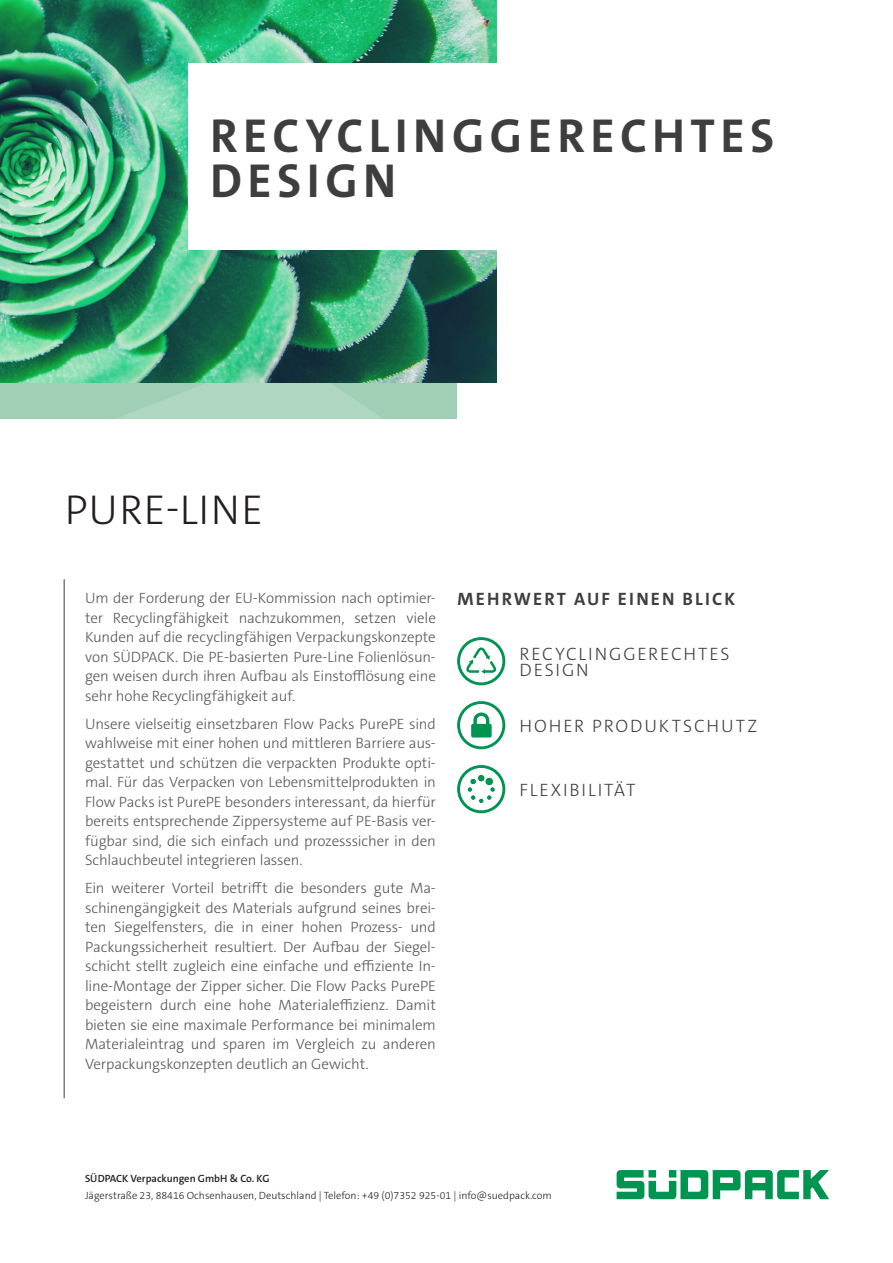
<style>
.page{position:relative;width:893px;height:1263px;background:#fff}
.page>*{position:absolute;margin:0;border:0;box-sizing:border-box;transform-origin:0 0}
.t1{font:700 48px "The Sans C4 s";letter-spacing:.115em;color:#3e3e3f}
.Hedline_-_Light{font:300 42px "The Sans C5";letter-spacing:.025em;color:#231f20}
.Subline_-_Light{font:300 18px/16.5px "The Sans C5";letter-spacing:.1em;color:#3e3e3f}
.Subline_-_Bold{font:700 18px "The Sans C4 s";letter-spacing:.12em;color:#3e3e3f}
.Fließtext{font:300 15px/19.5px "The Sans C5";letter-spacing:-.01em;color:#57585a;text-align:justify}
.Adresse_-_8_Pt{font:300 10.5px "The Sans C5";color:#231f20}
.Adresse_Headline{font:600 10.5px "The Sans C5";color:#231f20}
</style>
<div class="page">
<div style="left:0;top:383px;width:115px;height:36px;background:#a0cfb5"></div>
<svg style="left:115px;top:383px;width:342px;height:36px;fill:#aed6c0"></svg>
<svg style="left:617px;top:1170px;width:212px;height:29px"></svg>
<img style="left:0;top:0;width:496px;height:383px">
<div style="left:188px;top:64px;width:641px;height:186px;background:#fff"></div>
<hr style="left:64px;top:579px;width:1px;height:519px;background:#3e3e3f">
<svg style="left:457px;top:637px;width:48px;height:48px"></svg>
<svg style="left:457px;top:765px;width:48px;height:48px"></svg>
<svg style="left:457px;top:701px;width:48px;height:48px"></svg>
<p class="t1" style="left:210px;top:105px;width:566px">RECYCLINGGERECHTES</p>
<p class="t1" style="left:210px;top:150px;width:188px">DESIGN</p>
<p class="Hedline_-_Light" style="left:65px;top:483px;width:200px">PURE-LINE</p>
<p class="Fließtext" style="left:85px;top:588px;width:352px">Um der Forderung der EU-Kommission nach optimier-</p>
<p class="Subline_-_Bold" style="left:457px;top:588px;width:279px">MEHRWERT AUF EINEN BLICK</p>
<p class="Fließtext" style="left:85px;top:608px;width:352px">ter Recyclingfähigkeit nachzukommen, setzen viele Kunden auf die recyclingfähigen Verpackungskonzepte von SÜDPACK. Die PE-basierten Pure-Line Folienlösun&shy;gen weisen durch ihren Aufbau als Einstofflösung eine sehr hohe Recyclingfähigkeit auf.</p>
<p class="Fließtext" style="left:85px;top:714px;width:352px">Unsere vielseitig einsetzbaren Flow Packs PurePE sind wahlweise mit einer hohen und mittleren Barriere aus&shy;gestattet und schützen die verpackten Produkte opti&shy;mal. Für das Verpacken von Lebensmittelprodukten in Flow Packs ist PurePE besonders interessant, da hierfür bereits entsprechende Zippersysteme auf PE-Basis ver&shy;fügbar sind, die sich einfach und prozesssicher in den Schlauchbeutel integrieren lassen.</p>
<p class="Fließtext" style="left:85px;top:878px;width:352px">Ein weiterer Vorteil betrifft die besonders gute Ma&shy;schinengängigkeit des Materials aufgrund seines brei&shy;ten Siegelfensters, die in einer hohen Prozess- und Packungssicherheit resultiert. Der Aufbau der Siegel&shy;schicht stellt zugleich eine einfache und effiziente In&shy;line-Montage der Zipper sicher. Die Flow Packs PurePE begeistern durch eine hohe Materialeffizienz. Damit bieten sie eine maximale Performance bei minimalem Materialeintrag und sparen im Vergleich zu anderen Verpackungskonzepten deutlich an Gewicht.</p>
<p class="Subline_-_Light" style="left:519px;top:645px;width:212px">RECYCLINGGERECHTES<br>DESIGN</p>
<p class="Subline_-_Light" style="left:519px;top:718px;width:239px">HOHER PRODUKTSCHUTZ</p>
<p class="Subline_-_Light" style="left:519px;top:782px;width:117px">FLEXIBILITÄT</p>
<p class="Adresse_Headline" style="left:85px;top:1171px;width:186px">SÜDPACK Verpackungen GmbH &amp; Co. KG</p>
<p class="Adresse_-_8_Pt" style="left:85px;top:1189px;width:468px">Jägerstraße 23, 88416 Ochsenhausen, Deutschland | Telefon: +49 (0)7352 925-01 | info@suedpack.com</p>
</div>
